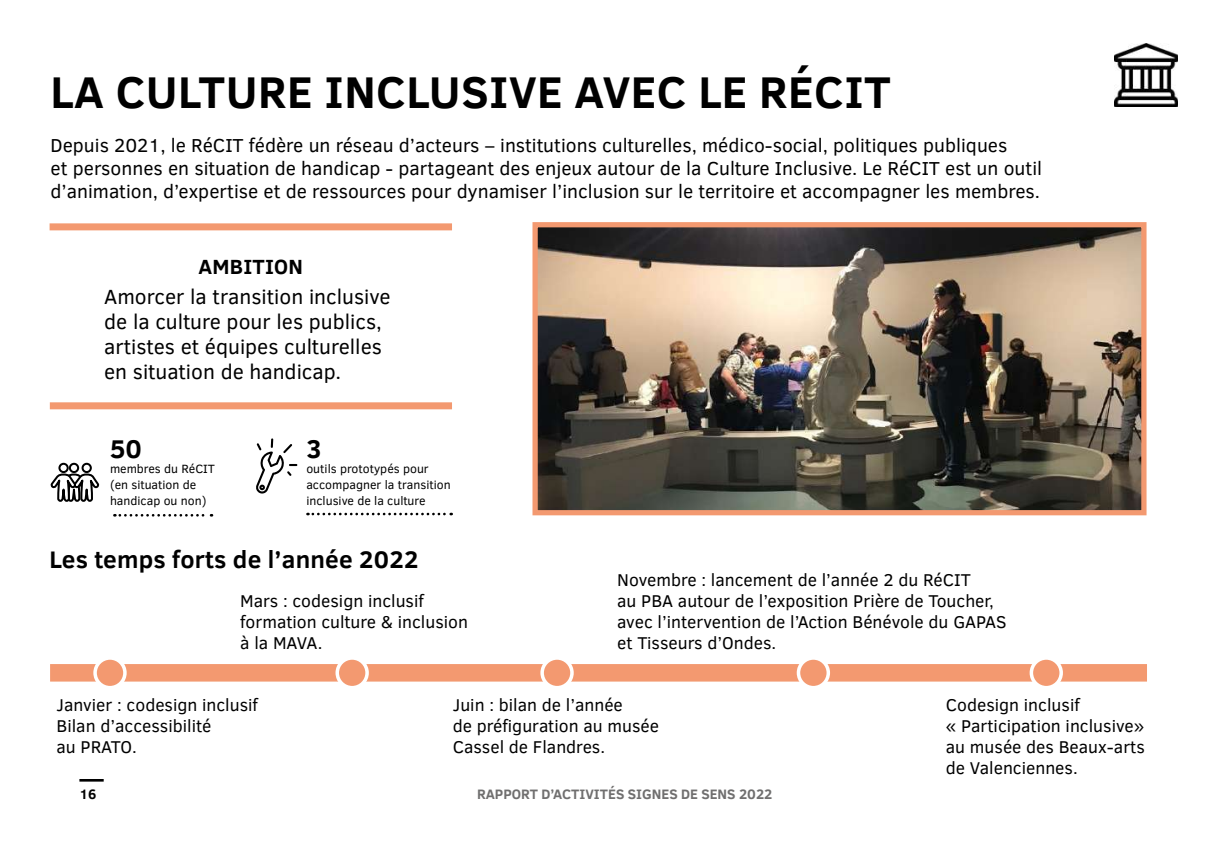
<style>
.page{position:relative;width:1221px;height:849px;background:#fff}
.page>*{position:absolute;margin:0;border:0;box-sizing:border-box;transform-origin:0 0}
.t1{font:700 45.5px "Clear Sans";letter-spacing:.01em;color:#000}
.t2{font:700 26.25px "Clear Sans";color:#000}
.t3{font:700 24.5px "Clear Sans";letter-spacing:.01em;color:#000}
.t4{font:21px/25.2px "Clear Sans";color:#000}
.t5{font:700 21px "Clear Sans";letter-spacing:.01em;color:#000}
.t6{font:19.25px/23.1px "Clear Sans";color:#000}
.t7{font:17.5px/21px "Clear Sans";color:#000}
.t8{font:700 14px "Clear Sans";color:#706f6f}
.t9{font:700 14px "Clear Sans";color:#000}
.t10{font:12.25px/15.8px "Clear Sans";color:#000}
</style>
<div class="page">
<hr style="left:79px;top:778px;width:25px;height:3px;background:#000">
<img style="left:1114px;top:43px;width:62px;height:63px">
<svg style="left:114px;top:514px;width:98px;height:2px"></svg>
<svg style="left:50px;top:462px;width:50px;height:40px"></svg>
<div style="left:50px;top:223px;width:402px;height:7px;background:#f39970"></div>
<div style="left:50px;top:402px;width:402px;height:7px;background:#f39970"></div>
<img style="left:538px;top:228px;width:602px;height:281px">
<div style="left:532px;top:222px;width:614px;height:293px;border:5px solid #f39970"></div>
<svg style="left:307px;top:512px;width:144px;height:3px"></svg>
<svg style="left:256px;top:438px;width:41px;height:55px"></svg>
<div style="left:50px;top:664px;width:1096px;height:17px;background:#f39970"></div>
<div style="left:95px;top:657px;width:30px;height:30px;background:#f39970;border-radius:50%"></div>
<div style="left:93px;top:656px;width:34px;height:33px;border:4px solid #fff;border-radius:50%"></div>
<div style="left:337px;top:657px;width:30px;height:30px;background:#f39970;border-radius:50%"></div>
<div style="left:335px;top:656px;width:34px;height:33px;border:4px solid #fff;border-radius:50%"></div>
<div style="left:1031px;top:657px;width:30px;height:30px;background:#f39970;border-radius:50%"></div>
<div style="left:1029px;top:656px;width:33px;height:33px;border:4px solid #fff;border-radius:50%"></div>
<div style="left:542px;top:657px;width:30px;height:30px;background:#f39970;border-radius:50%"></div>
<div style="left:540px;top:656px;width:33px;height:33px;border:4px solid #fff;border-radius:50%"></div>
<div style="left:798px;top:657px;width:30px;height:30px;background:#f39970;border-radius:50%"></div>
<div style="left:796px;top:656px;width:34px;height:33px;border:4px solid #fff;border-radius:50%"></div>
<h1 class="t1" style="left:51px;top:59px;width:841px">LA CULTURE INCLUSIVE AVEC LE RÉCIT</h1>
<p class="t6" style="left:51px;top:133px;width:992px">Depuis 2021, le RéCIT fédère un réseau d’acteurs – institutions culturelles, médico-social, politiques publiques<br>et personnes en situation de handicap - partageant des enjeux autour de la Culture Inclusive. Le RéCIT est un outil d’animation, d’expertise et de ressources pour dynamiser l’inclusion sur le territoire et accompagner les membres.</p>
<p class="t5" style="left:199px;top:251px;width:106px">AMBITION</p>
<p class="t4" style="left:104px;top:283px;width:288px">Amorcer la transition inclusive de la culture pour les publics, artistes et équipes culturelles en situation de handicap.</p>
<h2 class="t2" style="left:110px;top:429px;width:33px">50</h2>
<p class="t10" style="left:110px;top:461px;width:106px">membres du RéCIT (en situation de handicap ou non)</p>
<h2 class="t2" style="left:306px;top:429px;width:17px">3</h2>
<p class="t10" style="left:306px;top:461px;width:146px">outils prototypés pour accompagner la transition inclusive de la culture</p>
<h3 class="t3" style="left:49px;top:541px;width:371px">Les temps forts de l’année 2022</h3>
<p class="t7" style="left:240px;top:590px;width:229px">Mars : codesign inclusif formation culture &amp; inclusion à la MAVA.</p>
<p class="t7" style="left:617px;top:569px;width:391px">Novembre : lancement de l’année 2 du RéCIT<br>au PBA autour de l’exposition Prière de Toucher, avec l’intervention de l’Action Bénévole du GAPAS et Tisseurs d’Ondes.</p>
<p class="t7" style="left:57px;top:694px;width:203px">Janvier : codesign inclusif<br>Bilan d’accessibilité<br>au PRATO.</p>
<p class="t7" style="left:453px;top:694px;width:208px">Juin : bilan de l’année<br>de préfiguration au musée<br>Cassel de Flandres.</p>
<p class="t9" style="left:79px;top:783px;width:18px">16</p>
<p class="t8" style="left:477px;top:784px;width:297px">RAPPORT D’ACTIVITÉS SIGNES DE SENS 2022</p>
<p class="t7" style="left:945px;top:694px;width:200px">Codesign inclusif<br>« Participation inclusive» au musée des Beaux-arts de Valenciennes.</p>
</div>
